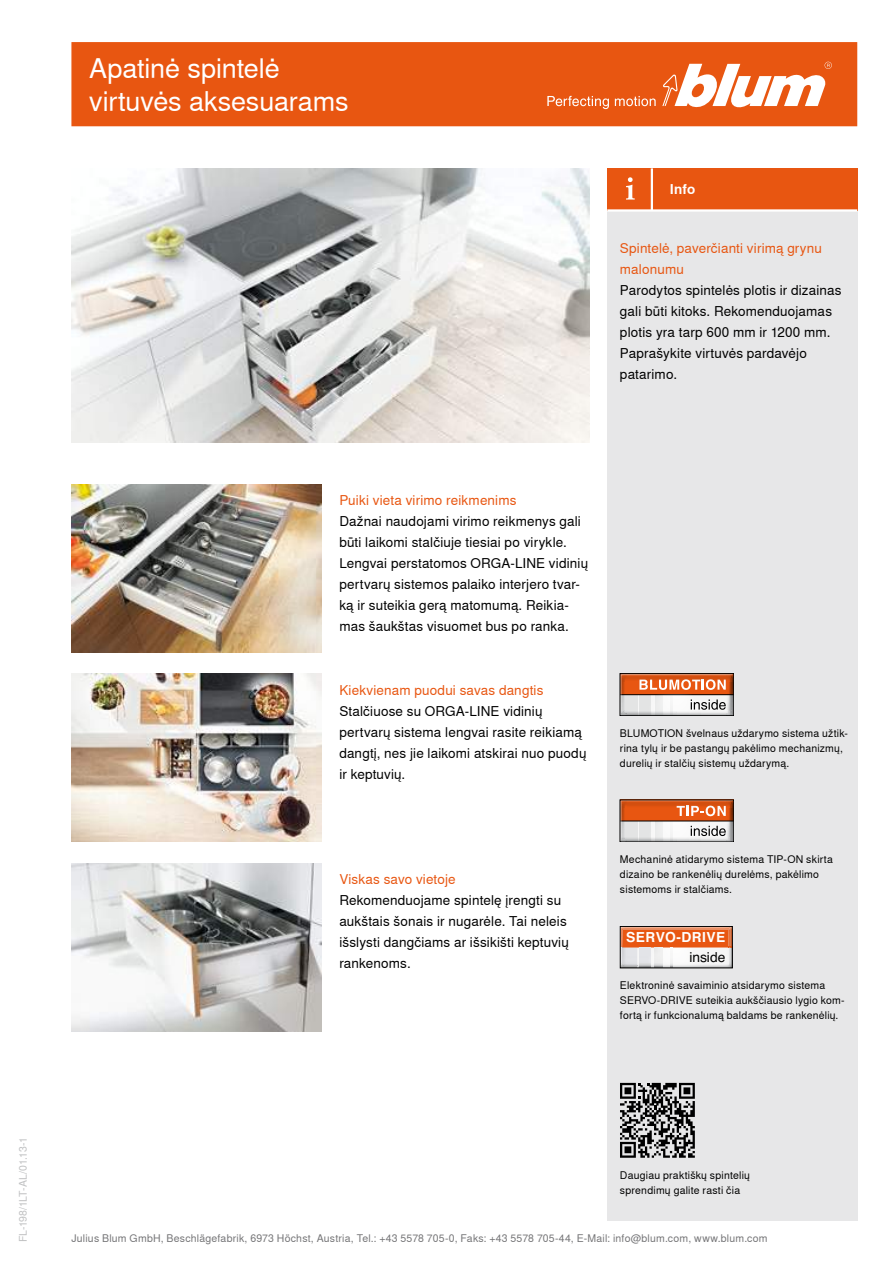
<style>
.page{position:relative;width:893px;height:1263px;background:#fff}
.page>*{position:absolute;margin:0;border:0;box-sizing:border-box;transform-origin:0 0}
.t1{font:27px/33px "Nimbus Sans Global";letter-spacing:-.005em;color:#fff}
.t2{font:700 13.8px "Helvetica";letter-spacing:.03em;color:#fff}
.t3{font:13.8px "Helvetica";color:#000}
.t4{font:13.5px/21px "Nimbus Sans Global";letter-spacing:.01em;color:#000}
.t5{font:13.5px/21px "Nimbus Sans Global";letter-spacing:.01em;color:#e85611}
.t6{font:700 13.5px "Nimbus Sans Global";color:#fff}
.t7{font:10.5px/15px "Nimbus Sans Global";letter-spacing:.02em;color:#000}
.t8{font:10.5px "Nimbus Sans Global";letter-spacing:.02em;color:#757577}
.t9{font:10.5px "Nimbus Sans Global";letter-spacing:-.03em;color:#c0c1c2}
</style>
<div class="page">
<div style="left:71px;top:42px;width:786px;height:84px;background:#e85611;border:2px solid #e85611"></div>
<div style="left:607px;top:210px;width:250px;height:1011px;background:#e7e7e8"></div>
<img style="left:71px;top:168px;width:518px;height:274px">
<img style="left:71px;top:674px;width:250px;height:168px">
<img style="left:71px;top:484px;width:250px;height:168px">
<img style="left:71px;top:863px;width:250px;height:168px">
<svg style="left:662px;top:62px;width:170px;height:46px"></svg>
<svg style="left:547px;top:96px;width:62px;height:13px"></svg>
<svg style="left:615px;top:96px;width:41px;height:10px"></svg>
<svg style="left:622px;top:676px;width:110px;height:38px"></svg>
<div style="left:620px;top:674px;width:114px;height:42px;border:1px solid #000"></div>
<svg style="left:622px;top:802px;width:110px;height:38px"></svg>
<img style="left:662px;top:947px;width:66px;height:19px">
<svg style="left:670px;top:947px;width:2px;height:19px"></svg>
<img style="left:622px;top:928px;width:106px;height:19px">
<svg style="left:622px;top:947px;width:40px;height:19px"></svg>
<svg style="left:728px;top:928px;width:5px;height:41px"></svg>
<div style="left:620px;top:926px;width:113px;height:42px;border:1px solid #000"></div>
<svg style="left:620px;top:1083px;width:75px;height:75px"></svg>
<div style="left:607px;top:168px;width:250px;height:42px;background:#e85611"></div>
<svg style="left:626px;top:177px;width:9px;height:23px"></svg>
<hr style="left:607px;top:209px;width:250px;height:3px;background:#fff">
<hr style="left:651px;top:168px;width:2px;height:42px;background:#fff">
<h1 class="t1" style="left:89px;top:50px;width:261px">Apatinė spintelė virtuvės aksesuarams</h1>
<p class="t6" style="left:670px;top:179px;width:27px">Info</p>
<p class="t5" style="left:620px;top:237px;width:203px">Spintelė, paverčianti virimą grynu malonumu</p>
<p class="t4" style="left:620px;top:279px;width:223px">Parodytos spintelės plotis ir dizainas gali būti kitoks. Rekomenduojamas plotis yra tarp 600 mm ir 1200 mm.<br>Paprašykite virtuvės pardavėjo patarimo.</p>
<p class="t5" style="left:339px;top:489px;width:179px">Puiki vieta virimo reikmenims</p>
<p class="t4" style="left:339px;top:510px;width:250px">Dažnai naudojami virimo reikmenys gali būti laikomi stalčiuje tiesiai po virykle.<br>Lengvai perstatomos ORGA-LINE vidinių pertvarų sistemos palaiko interjero tvar&shy;ką ir suteikia gerą matomumą. Reikia&shy;mas šaukštas visuomet bus po ranka.</p>
<p class="t5" style="left:339px;top:679px;width:206px">Kiekvienam puodui savas dangtis</p>
<p class="t4" style="left:339px;top:700px;width:249px">Stalčiuose su ORGA-LINE vidinių pertvarų sistema lengvai rasite reikiamą dangtį, nes jie laikomi atskirai nuo puodų ir keptuvių.</p>
<p class="t5" style="left:339px;top:868px;width:118px">Viskas savo vietoje</p>
<p class="t4" style="left:339px;top:889px;width:231px">Rekomenduojame spintelę įrengti su aukštais šonais ir nugarėle. Tai neleis išslysti dangčiams ar išsikišti keptuvių rankenoms.</p>
<p class="t7" style="left:620px;top:725px;width:229px">BLUMOTION švelnaus uždarymo sistema užtik&shy;rina tylų ir be pastangų pakėlimo mechanizmų, durelių ir stalčių sistemų uždarymą.</p>
<p class="t7" style="left:620px;top:851px;width:214px">Mechaninė atidarymo sistema TIP-ON skirta dizaino be rankenėlių durelėms, pakėlimo sistemoms ir stalčiams.</p>
<p class="t2" style="left:626px;top:926px;width:101px">SERVO-DRIVE</p>
<p class="t3" style="left:689px;top:946px;width:38px">inside</p>
<p class="t7" style="left:620px;top:978px;width:226px">Elektroninė savaiminio atsidarymo sistema<br>SERVO-DRIVE suteikia aukščiausio lygio kom&shy;fortą ir funkcionalumą baldams be rankenėlių.</p>
<p class="t9" style="left:15px;top:1242px;width:106px;rotate:-90deg">FL-198/1LT-AL/01.13-1</p>
<p class="t7" style="left:620px;top:1167px;width:132px">Daugiau praktiškų spintelių sprendimų galite rasti čia</p>
<p class="t8" style="left:71px;top:1230px;width:698px">Julius Blum GmbH, Beschlägefabrik, 6973 Höchst, Austria, Tel.: +43 5578 705-0, Faks: +43 5578 705-44, E-Mail: info@blum.com, www.blum.com</p>
</div>
